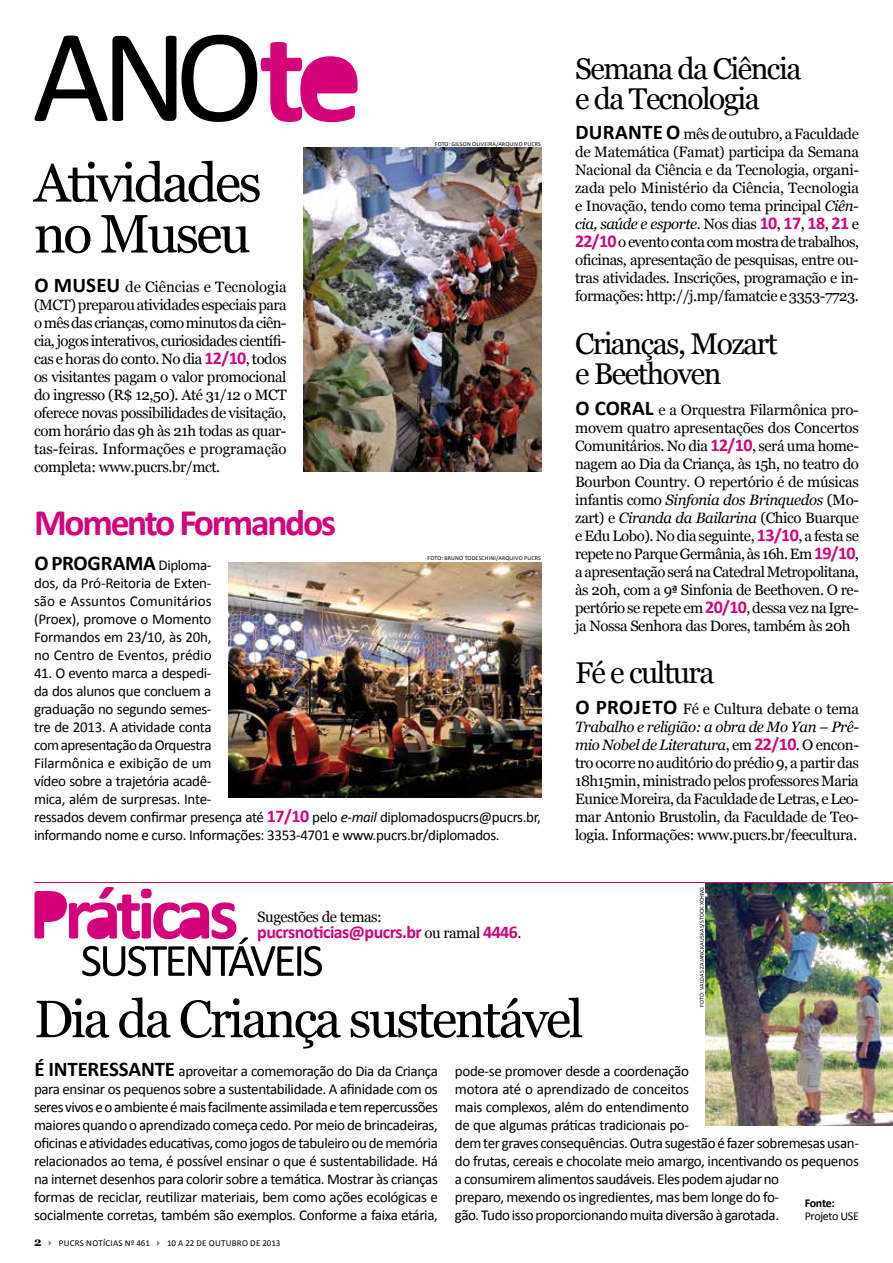
<style>
.page{position:relative;width:893px;height:1263px;background:#fff}
.page>*{position:absolute;margin:0;border:0;box-sizing:border-box;transform-origin:0 0}
.t1{font:54px/51px "Georgia";letter-spacing:-.05em;color:#000}
.t2{font:52.5px "Georgia";letter-spacing:-.05em;color:#000}
.t3{font:700 37.5px "Calibri";letter-spacing:-.06em;color:#d4007a}
.t4{font:30px/30px "Georgia";letter-spacing:-.05em;color:#000}
.t5{font:700 21px "Calibri";letter-spacing:-.015em;color:#000}
.t6{font:700 18px "Calibri";letter-spacing:-.03em;color:#d4007a}
.t7{font:15px/18px "Georgia";letter-spacing:-.03em;color:#000;text-align:justify}
.t8{font:15px/18px "Calibri";letter-spacing:-.025em;color:#000;text-align:justify}
.t9{font:12px "Calibri";letter-spacing:-.025em;color:#000}
.t10{font:700 12px "Calibri";letter-spacing:-.035em;color:#000}
.t11{font:9px "Calibri";letter-spacing:.03em;color:#000}
.t12{font:6px "Calibri";letter-spacing:.03em;color:#000}
.s1{font-family:"Calibri";font-weight:700;font-size:21px}
.s2{font-family:"Calibri";font-weight:700;font-size:18px;color:#d4007a}
.s3{font-weight:400;font-size:15px}
.s4{font-weight:700;font-size:18px;color:#d4007a}
.s5{font-style:italic}
.s6{font-family:"Calibri"}
.s7{font-family:"Georgia";font-weight:400;font-size:15px;color:#000}
.s8{font-weight:700;font-size:21px}
.s9{font-family:"Georgia";font-weight:700;font-size:12px}
.s10{color:#878781}
</style>
<div class="page">
<img style="left:706px;top:883px;width:187px;height:243px">
<svg style="left:35px;top:35px;width:323px;height:87px"></svg>
<svg style="left:35px;top:887px;width:287px;height:89px"></svg>
<hr style="left:34px;top:882px;width:859px;height:1px;background:#d4007a">
<img style="left:304px;top:148px;width:237px;height:324px">
<img style="left:229px;top:562px;width:312px;height:235px">
<h1 class="t1" style="left:34px;top:159px;width:229px">Atividades no Museu</h1>
<p class="t7" style="left:34px;top:278px;width:254px"><span class="s1">O MUSEU</span> de Ciências e Tecnologia (MCT) preparou atividades especiais para o mês das crianças, como minutos da ciên&shy;cia, jogos interativos, curiosidades científi&shy;cas e horas do conto. No dia <span class="s2">12/10</span>, todos os visitantes pagam o valor promocional do ingresso (R$ 12,50). Até 31/12 o MCT oferece novas possibilidades de visitação, com horário das 9h às 21h todas as quar&shy;tas-feiras. Informações e programação completa: www.pucrs.br/mct.</p>
<p class="t12" style="left:435px;top:140px;width:108px">FOTO: GILSON OLIVEIRA/ARQUIVO PUCRS</p>
<h3 class="t3" style="left:34px;top:498px;width:304px">Momento Formandos</h3>
<h3 class="t5" style="left:34px;top:549px;width:179px">O PROGRAMA <span class="s3">Diploma-</span></h3>
<p class="t8" style="left:34px;top:574px;width:179px">dos, da Pró-Reitoria de Exten&shy;são e Assuntos Comunitários (Proex), promove o Momento Formandos em 23/10, às 20h, no Centro de Eventos, prédio</p>
<p class="t8" style="left:34px;top:664px;width:508px;text-align:left">41. O evento marca a despedi-<br>da dos alunos que concluem a<br>graduação no segundo semes-<br>tre de 2013. A atividade conta<br>com apresentação da Orquestra<br>Filarmônica e exibição de um<br>vídeo sobre a trajetória acadê-<br>mica, além de surpresas. Inte-<br>ressados devem confirmar presença até <span class="s4">17/10</span> pelo <span class="s5">e-mail</span> diplomadospucrs@pucrs.br, informando nome e curso. Informações: 3353-4701 e www.pucrs.br/diplomados.</p>
<p class="t12" style="left:428px;top:555px;width:115px">FOTO: BRUNO TODESCHINI/ARQUIVO PUCRS</p>
<h3 class="t4" style="left:575px;top:54px;width:228px">Semana da Ciência e da Tecnologia</h3>
<p class="t7" style="left:575px;top:125px;width:285px"><span class="s1">DURANTE O</span> mês de outubro, a Faculdade de Matemática (Famat) participa da Semana Nacional da Ciência e da Tecnologia, organi&shy;zada pelo Ministério da Ciência, Tecnologia e Inovação, tendo como tema principal <span class="s5">Ciên&shy;cia, saúde e esporte</span>. Nos dias <span class="s2">10</span>, <span class="s2">17</span>, <span class="s2">18</span>, <span class="s2">21</span> e <span class="s2">22/10</span> o evento conta com mostra de trabalhos, oficinas, apresentação de pesquisas, entre ou&shy;tras atividades. Inscrições, programação e in&shy;formações: http://j.mp/famatcie e 3353-7723.</p>
<h3 class="t4" style="left:575px;top:329px;width:204px">Crianças, Mozart e Beethoven</h3>
<p class="t7" style="left:575px;top:401px;width:285px"><span class="s1">O CORAL</span> e a Orquestra Filarmônica pro&shy;movem quatro apresentações dos Concertos Comunitários. No dia <span class="s2">12/10</span>, será uma home&shy;nagem ao Dia da Criança, às 15h, no teatro do Bourbon Country. O repertório é de músicas infantis como <span class="s5">Sinfonia dos Brinquedos</span> (Mo&shy;zart) e <span class="s5">Ciranda da Bailarina</span> (Chico Buarque e Edu Lobo). No dia seguinte, <span class="s2">13/10</span>, a festa se repete no Parque Germânia, às 16h. Em <span class="s2">19/10</span>, a apresentação será na Catedral Metropolitana, às 20h, com a 9<span class="s6">ª</span> Sinfonia de Beethoven. O re&shy;pertório se repete em <span class="s2">20/10</span>, dessa vez na Igre&shy;ja Nossa Senhora das Dores, também às 20h</p>
<h3 class="t4" style="left:575px;top:658px;width:141px">Fé e cultura</h3>
<p class="t7" style="left:575px;top:700px;width:285px"><span class="s1">O PROJETO</span> Fé e Cultura debate o tema <span class="s5">Trabalho e religião: a obra de Mo Yan – Prê&shy;mio Nobel de Literatura</span>, em <span class="s2">22/10</span>. O encon&shy;tro ocorre no auditório do prédio 9, a partir das 18h15min, ministrado pelos professores Maria Eunice Moreira, da Faculdade de Letras, e Leo&shy;mar Antonio Brustolin, da Faculdade de Teo&shy;logia. Informações: www.pucrs.br/feecultura.</p>
<p class="t12" style="left:698px;top:1007px;width:121px;rotate:-90deg">FOTO: VALDAS ZAJANCKAUSKAS/STOCK.XCHNG</p>
<p class="t7" style="left:257px;top:908px;width:126px">Sugestões de temas:</p>
<p class="t6" style="left:257px;top:921px;width:266px">pucrsnoticias@pucrs.br <span class="s7">ou ramal</span> 4446<span class="s7">.</span></p>
<h2 class="t2" style="left:34px;top:987px;width:551px">Dia da Criança sustentável</h2>
<p class="t8" style="left:34px;top:1062px;width:405px"><span class="s8">É INTERESSANTE</span> aproveitar a comemoração do Dia da Criança para ensinar os pequenos sobre a sustentabilidade. A afinidade com os seres vivos e o ambiente é mais facilmente assimilada e tem repercussões maiores quando o aprendizado começa cedo. Por meio de brincadeiras, oficinas e atividades educativas, como jogos de tabuleiro ou de memória relacionados ao tema, é possível ensinar o que é sustentabilidade. Há na internet desenhos para colorir sobre a temática. Mostrar às crianças formas de reciclar, reutilizar materiais, bem como ações ecológicas e socialmente corretas, também são exemplos. Conforme a faixa etária,</p>
<p class="t8" style="left:455px;top:1062px;width:405px;text-align:left">pode-se promover desde a coordenação<br>motora até o aprendizado de conceitos<br>mais complexos, além do entendimento<br>de que algumas práticas tradicionais po-<br>dem ter graves consequências. Outra sugestão é fazer sobremesas usan&shy;do frutas, cereais e chocolate meio amargo, incentivando os pequenos a consumirem alimentos saudáveis. Eles podem ajudar no<br>preparo, mexendo os ingredientes, mas bem longe do fo-<br>gão. Tudo isso proporcionando muita diversão à garotada.</p>
<p class="t10" style="left:805px;top:1195px;width:32px">Fonte:</p>
<p class="t9" style="left:805px;top:1209px;width:56px">Projeto USE</p>
<p class="t11" style="left:34px;top:1237px;width:248px"><span class="s9">2</span> <span class="s10">✔</span> PUCRS NOTÍCIAS Nº 461 <span class="s10">✔</span> 10 A 22 DE OUTUBRO DE 2013</p>
</div>
